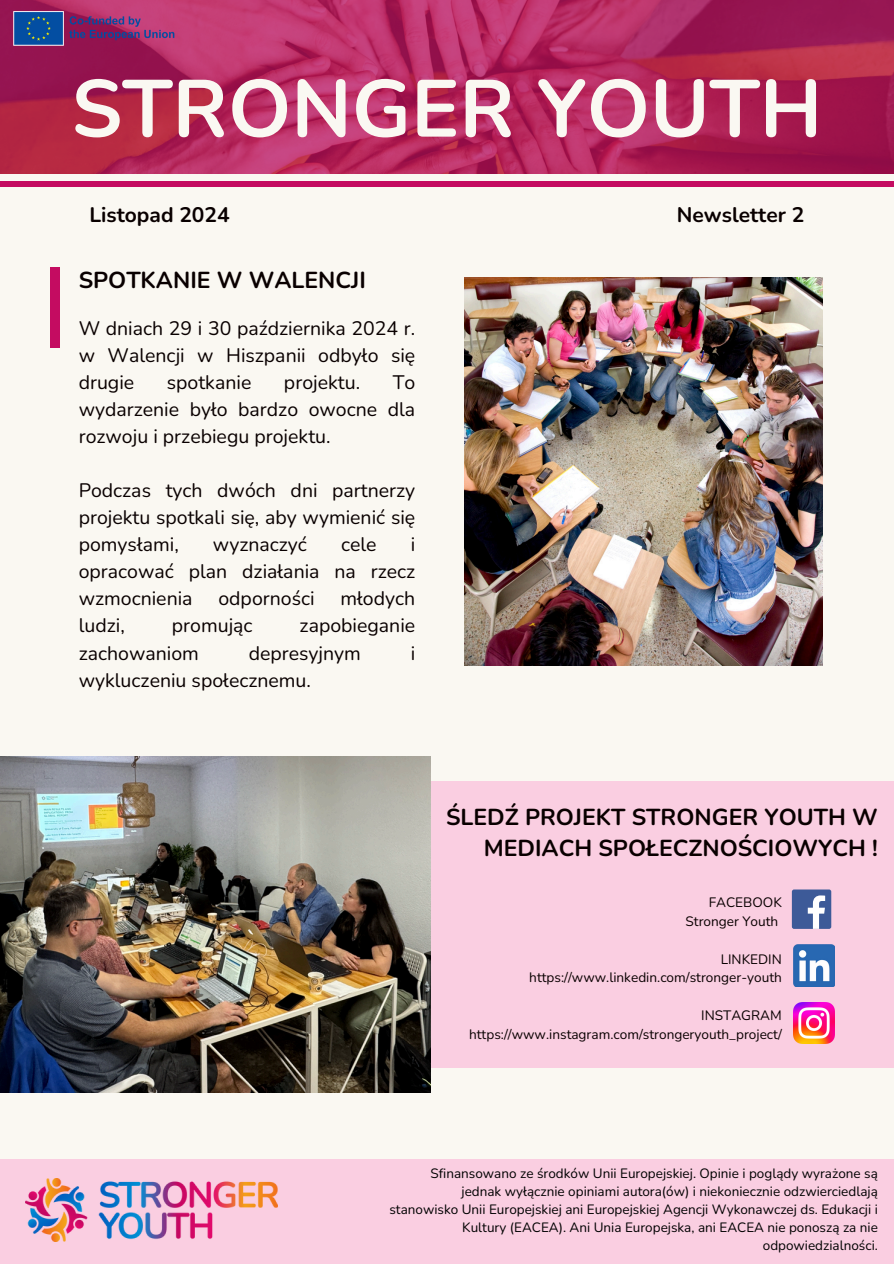
<style>
.page{position:relative;width:894px;height:1264px;background:#fff}
.page>*{position:absolute;margin:0;border:0;box-sizing:border-box;transform-origin:0 0}
.t1{font:700 80.7px "Nunito";color:#faf8f2}
.t2{font:700 23.1px/31.5px "Nunito";color:#090000;text-align:right}
.t3{font:700 21px "Nunito";color:#090000}
.t4{font:19.5px/27px "Nunito";color:#090000;text-align:justify}
.t5{font:13.65px "Nunito";color:#090000}
.t6{font:13.5px/18px "Nunito";color:#000;text-align:right}
</style>
<div class="page">
<div style="left:0;top:0;width:893px;height:1263px;background:#faf8f2"></div>
<div style="left:272px;top:781px;width:621px;height:286px;background:#facee1"></div>
<div style="left:0;top:181px;width:893px;height:6px;background:#c40c61"></div>
<div style="left:50px;top:267px;width:10px;height:81px;background:#c40c61"></div>
<div style="left:0;top:1158px;width:893px;height:105px;background:#facee1"></div>
<div style="left:791px;top:889px;width:40px;height:39px;background:#3d5a98;border-radius:2px"></div>
<svg style="left:807px;top:895px;width:17px;height:33px"></svg>
<img style="left:793px;top:944px;width:41px;height:42px">
<img style="left:25px;top:1178px;width:252px;height:63px">
<img style="left:0;top:0;width:892px;height:174px">
<img style="left:13px;top:11px;width:173px;height:36px">
<img style="left:793px;top:1002px;width:41px;height:41px">
<img style="left:0;top:756px;width:430px;height:336px">
<img style="left:464px;top:278px;width:358px;height:387px">
<h4 class="t1" style="left:71px;top:55px;width:752px">STRONGER YOUTH</h4>
<p class="t3" style="left:89px;top:201px;width:142px">Listopad 2024</p>
<p class="t3" style="left:676px;top:201px;width:129px">Newsletter 2</p>
<p class="t2" style="left:79px;top:264px;width:288px">SPOTKANIE W WALENCJI</p>
<h2 class="t4" style="left:79px;top:315px;width:338px">W dniach 29 i 30 października 2024 r. w Walencji w Hiszpanii odbyło się drugie</h2>
<h2 class="t4" style="left:167px;top:369px;width:86px">spotkanie</h2>
<h2 class="t4" style="left:284px;top:369px;width:78px">projektu.</h2>
<h2 class="t4" style="left:79px;top:369px;width:338px;text-indent:314px">To wydarzenie było bardzo owocne dla rozwoju i przebiegu projektu.</h2>
<p class="t4" style="left:79px;top:477px;width:338px">Podczas tych dwóch dni partnerzy projektu spotkali się, aby wymienić się pomysłami,</p>
<p class="t4" style="left:213px;top:531px;width:95px">wyznaczyć</p>
<p class="t4" style="left:341px;top:531px;width:37px">cele</p>
<p class="t4" style="left:79px;top:531px;width:338px;text-indent:332px">i opracować plan działania na rzecz wzmocnienia</p>
<p class="t4" style="left:218px;top:585px;width:98px">odporności</p>
<p class="t4" style="left:340px;top:585px;width:76px">młodych</p>
<p class="t4" style="left:79px;top:612px;width:48px">ludzi,</p>
<p class="t4" style="left:172px;top:612px;width:82px">promując</p>
<p class="t4" style="left:299px;top:612px;width:117px">zapobieganie</p>
<p class="t4" style="left:79px;top:639px;width:122px">zachowaniom</p>
<p class="t4" style="left:248px;top:639px;width:114px">depresyjnym</p>
<p class="t4" style="left:410px;top:639px;width:6px">i</p>
<p class="t4" style="left:79px;top:666px;width:234px">wykluczeniu społecznemu.</p>
<h4 class="t2" style="left:446px;top:801px;width:433px">ŚLEDŹ PROJEKT STRONGER YOUTH W<br>MEDIACH SPOŁECZNOŚCIOWYCH !</h4>
<p class="t5" style="left:708px;top:893px;width:75px">FACEBOOK</p>
<p class="t5" style="left:685px;top:912px;width:94px">Stronger Youth</p>
<h1 class="t5" style="left:720px;top:949px;width:63px">LINKEDIN</h1>
<h3 class="t5" style="left:529px;top:968px;width:254px">https://www.linkedin.com/stronger-youth</h3>
<h3 class="t5" style="left:701px;top:1006px;width:82px">INSTAGRAM</h3>
<h2 class="t5" style="left:469px;top:1025px;width:314px">https://www.instagram.com/strongeryouth_project/</h2>
<p class="t6" style="left:389px;top:1164px;width:490px">Sfinansowano ze środków Unii Europejskiej. Opinie i poglądy wyrażone są jednak wyłącznie opiniami autora(ów) i niekoniecznie odzwierciedlają stanowisko Unii Europejskiej ani Europejskiej Agencji Wykonawczej ds. Edukacji i Kultury (EACEA). Ani Unia Europejska, ani EACEA nie ponoszą za nie odpowiedzialności.</p>
</div>
